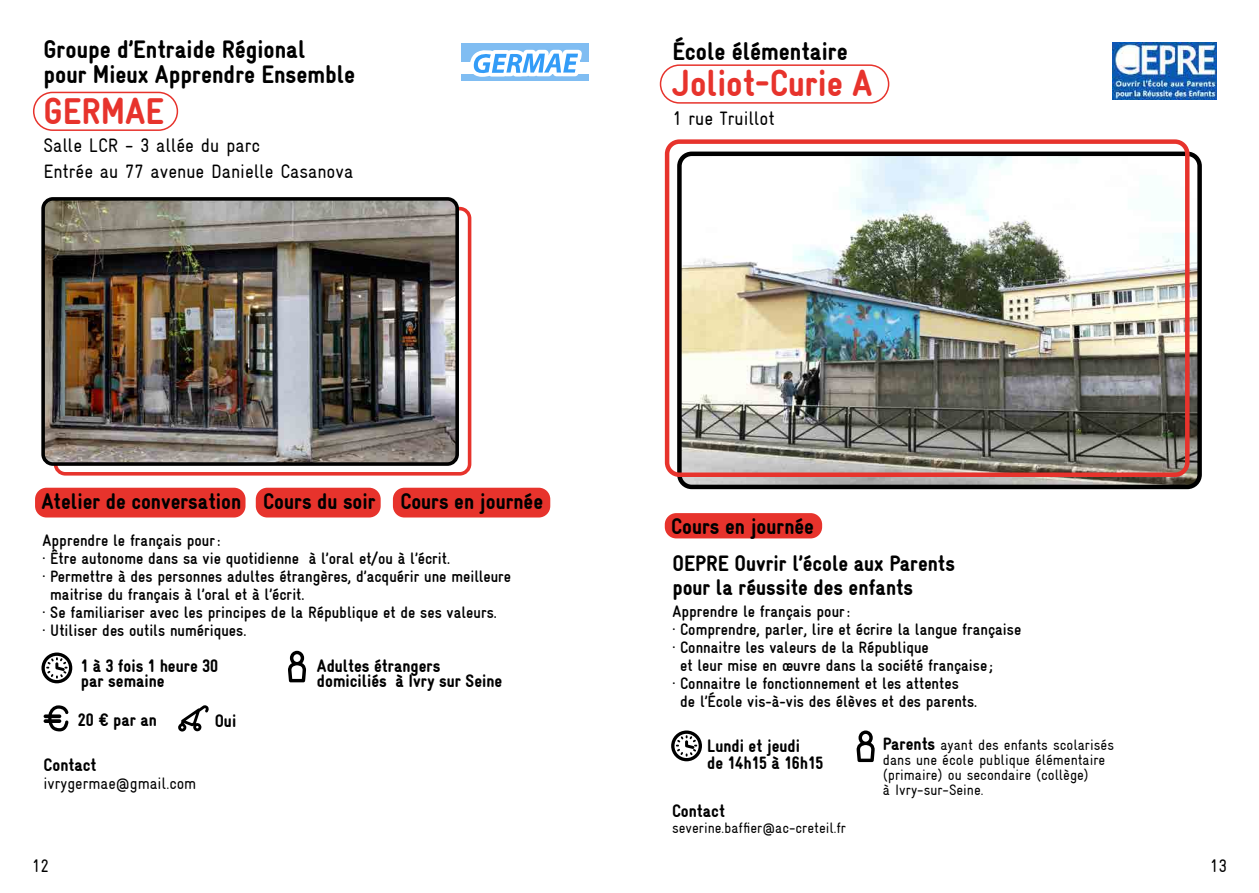
<style>
.page{position:relative;width:1259px;height:893px;background:#fff}
.page>*{position:absolute;margin:0;border:0;box-sizing:border-box;transform-origin:0 0}
.t1{font:900 condensed 37.5px "Gravur";color:#e7332c}
.t2{font:900 condensed 25.5px/25.5px "Gravur";color:#000}
.t3{font:900 condensed 22.5px/24px "Gravur";color:#000}
.t4{font:condensed 19.5px/25.5px "Gravur";color:#000}
.t5{font:900 condensed 18px/15px "Gravur";color:#000}
.t6{font:condensed 18px "Gravur";color:#000}
.t7{font:700 condensed 16.5px "Gravur";color:#000}
.t8{font:condensed 16.5px "Gravur";color:#000}
.t9{font:condensed 15px/15px "Gravur";color:#000}
.s1{font-weight:900;font-size:18px}
</style>
<div class="page">
<div style="left:35px;top:488px;width:210px;height:29px;background:#e7332c;border-radius:11px"></div>
<div style="left:54px;top:207px;width:417px;height:269px;border:4px solid #e7332c;border-radius:10px"></div>
<img style="left:46px;top:202px;width:408px;height:259px">
<div style="left:41px;top:197px;width:418px;height:269px;border:4px solid #000;border-radius:10px"></div>
<div style="left:33px;top:92px;width:145px;height:39px;border:2px solid #e7332c;border-radius:19px"></div>
<svg style="left:178px;top:705px;width:31px;height:26px"></svg>
<svg style="left:41px;top:652px;width:31px;height:31px"></svg>
<svg style="left:44px;top:705px;width:25px;height:26px"></svg>
<svg style="left:288px;top:651px;width:18px;height:31px"></svg>
<img style="left:682px;top:154px;width:517px;height:333px">
<div style="left:677px;top:152px;width:524px;height:337px;border:4px solid #000;border-radius:12px"></div>
<div style="left:665px;top:513px;width:157px;height:25px;background:#e7332c;border-radius:11px"></div>
<svg style="left:671px;top:730px;width:31px;height:31px"></svg>
<div style="left:660px;top:64px;width:229px;height:40px;border:2px solid #e7332c;border-radius:19px"></div>
<svg style="left:856px;top:730px;width:19px;height:32px"></svg>
<div style="left:665px;top:139px;width:524px;height:338px;border:4px solid #e7332c;border-radius:12px"></div>
<img style="left:1112px;top:43px;width:104px;height:57px">
<div style="left:461px;top:43px;width:127px;height:38px;background:#80bdf2"></div>
<div style="left:461px;top:62px;width:127px;height:12px;background:#fff"></div>
<svg style="left:470px;top:49px;width:112px;height:28px"></svg>
<div style="left:256px;top:488px;width:125px;height:29px;background:#e7332c;border-radius:11px"></div>
<div style="left:393px;top:488px;width:157px;height:29px;background:#e7332c;border-radius:11px"></div>
<h2 class="t2" style="left:43px;top:36px;width:313px">Groupe d’Entraide Régional<br>pour Mieux Apprendre Ensemble</h2>
<h1 class="t1" style="left:43px;top:90px;width:122px">GERMAE</h1>
<p class="t4" style="left:43px;top:133px;width:311px">Salle LCR - 3 allée du parc<br>Entrée au 77 avenue Danielle Casanova</p>
<h3 class="t3" style="left:41px;top:489px;width:201px">Atelier de conversation</h3>
<h3 class="t3" style="left:263px;top:489px;width:281px">Cours du soir Cours en journée</h3>
<p class="t7" style="left:43px;top:531px;width:179px">Apprendre le français pour:</p>
<p class="t7" style="left:43px;top:549px;width:409px">· Être autonome dans sa vie quotidienne à l’oral et/ou à l’écrit.</p>
<p class="t7" style="left:43px;top:567px;width:470px">· Permettre à des personnes adultes étrangères, d’acquérir une meilleure</p>
<p class="t7" style="left:50px;top:585px;width:256px">maitrise du français à l’oral et à l’écrit.</p>
<p class="t7" style="left:43px;top:603px;width:456px">· Se familiariser avec les principes de la République et de ses valeurs.</p>
<p class="t7" style="left:43px;top:621px;width:205px">· Utiliser des outils numériques.</p>
<p class="t5" style="left:81px;top:658px;width:139px">1 à 3 fois 1 heure 30 par semaine</p>
<p class="t5" style="left:78px;top:713px;width:81px">20 € par an</p>
<p class="t5" style="left:215px;top:713px;width:23px">Oui</p>
<p class="t5" style="left:44px;top:757px;width:54px">Contact</p>
<p class="t8" style="left:44px;top:774px;width:154px">ivrygermae@gmail.com</p>
<p class="t5" style="left:317px;top:658px;width:187px">Adultes étrangers domiciliés à Ivry sur Seine</p>
<h2 class="t2" style="left:672px;top:39px;width:177px">École élémentaire</h2>
<h1 class="t1" style="left:672px;top:63px;width:202px">Joliot-Curie A</h1>
<p class="t4" style="left:672px;top:105px;width:104px">1 rue Truillot</p>
<h3 class="t3" style="left:671px;top:514px;width:144px">Cours en journée</h3>
<h3 class="t3" style="left:672px;top:551px;width:284px">OEPRE Ouvrir l’école aux Parents pour la réussite des enfants</h3>
<p class="t7" style="left:672px;top:603px;width:179px">Apprendre le français pour:</p>
<p class="t7" style="left:672px;top:621px;width:350px">· Comprendre, parler, lire et écrire la langue française</p>
<p class="t7" style="left:672px;top:639px;width:258px">· Connaitre les valeurs de la République</p>
<p class="t7" style="left:680px;top:657px;width:314px">et leur mise en œuvre dans la société française ;</p>
<p class="t7" style="left:672px;top:675px;width:288px">· Connaitre le fonctionnement et les attentes</p>
<p class="t7" style="left:680px;top:693px;width:298px">de l’École vis-à-vis des élèves et des parents.</p>
<p class="t5" style="left:707px;top:738px;width:118px;line-height:16.5px">Lundi et jeudi<br>de 14h15 à 16h15</p>
<p class="t5" style="left:672px;top:803px;width:54px">Contact</p>
<p class="t9" style="left:672px;top:821px;width:176px">severine.baffier@ac-creteil.fr</p>
<p class="t9" style="left:883px;top:737px;width:233px"><span class="s1">Parents</span> ayant des enfants scolarisés dans une école publique élémentaire (primaire) ou secondaire (collège)<br>à Ivry-sur-Seine.</p>
<p class="t6" style="left:32px;top:855px;width:19px">12</p>
<p class="t6" style="left:1209px;top:855px;width:19px">13</p>
</div>
